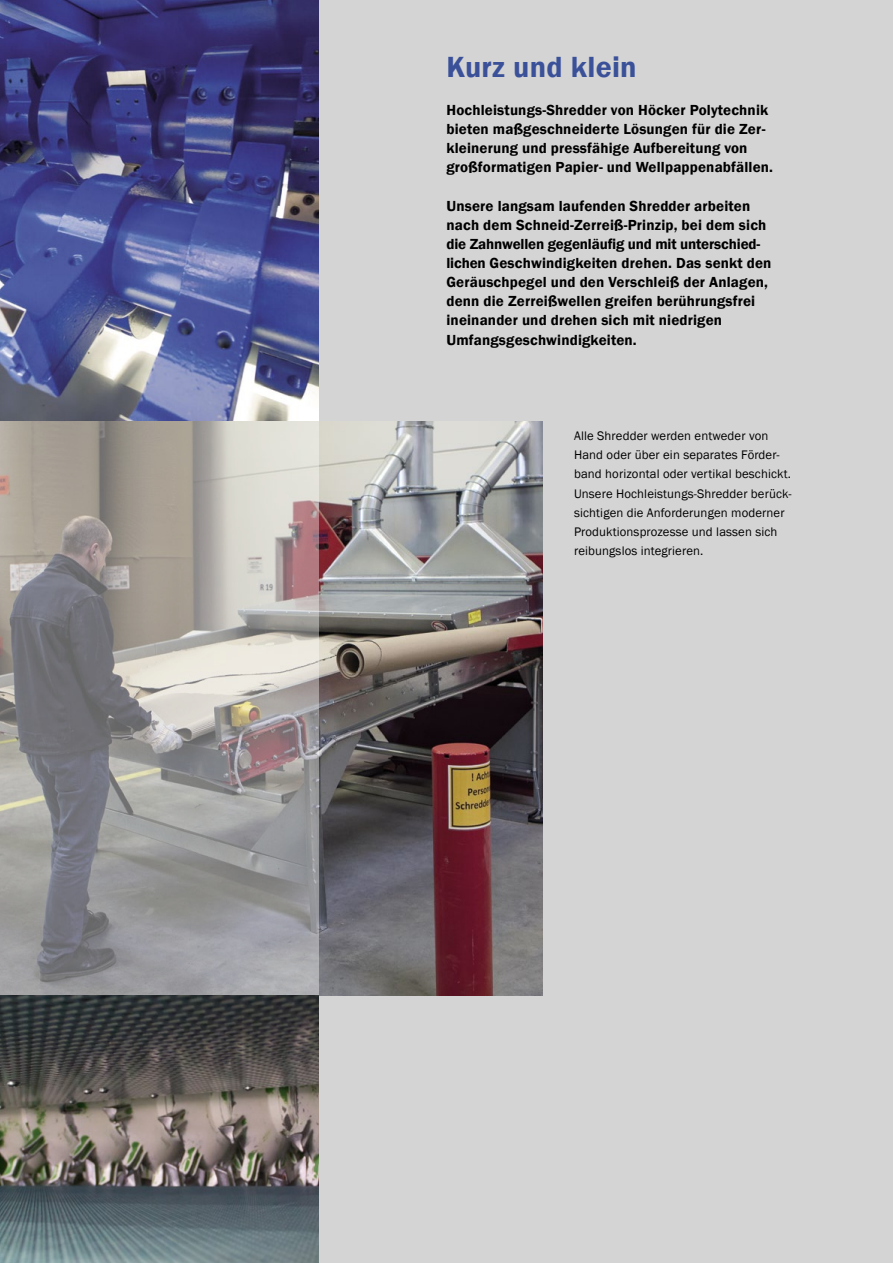
<style>
.page{position:relative;width:893px;height:1263px;background:#d4d4d4}
.page>*{position:absolute;margin:0;border:0;box-sizing:border-box;transform-origin:0 0}
.t1{font:600 30px "Franklin Gothic";letter-spacing:.01em;color:#3a519a}
.t2{font:600 15px/19.2px "Franklin Gothic";letter-spacing:.01em;color:#000}
.t3{font:12.75px/19.2px "Franklin Gothic";letter-spacing:.01em;color:#000}
</style>
<div class="page">
<img style="left:319px;top:421px;width:223px;height:574px">
<svg style="left:0;top:421px;width:319px;height:574px;background:#a19e9c"></svg>
<img style="left:0;top:995px;width:319px;height:268px">
<img style="left:0;top:0;width:319px;height:421px">
<h1 class="t1" style="left:446px;top:48px;width:192px">Kurz und klein</h1>
<p class="t2" style="left:446px;top:100px;width:328px">Hochleistungs-Shredder von Höcker Polytechnik bieten maßgeschneiderte Lösungen für die Zer&shy;kleinerung und pressfähige Aufbereitung von großformatigen Papier- und Wellpappenabfällen.</p>
<p class="t2" style="left:446px;top:196px;width:327px">Unsere langsam laufenden Shredder arbeiten nach dem Schneid-Zerreiß-Prinzip, bei dem sich die Zahnwellen gegenläufig und mit unterschied&shy;lichen Geschwindigkeiten drehen. Das senkt den Geräuschpegel und den Verschleiß der Anlagen, denn die Zerreißwellen greifen berührungsfrei ineinander und drehen sich mit niedrigen Umfangsgeschwindigkeiten.</p>
<p class="t3" style="left:574px;top:427px;width:219px">Alle Shredder werden entweder von Hand oder über ein separates Förder&shy;band horizontal oder vertikal beschickt.<br>Unsere Hochleistungs-Shredder berück&shy;sichtigen die Anforderungen moderner Produktionsprozesse und lassen sich reibungslos integrieren.</p>
</div>
